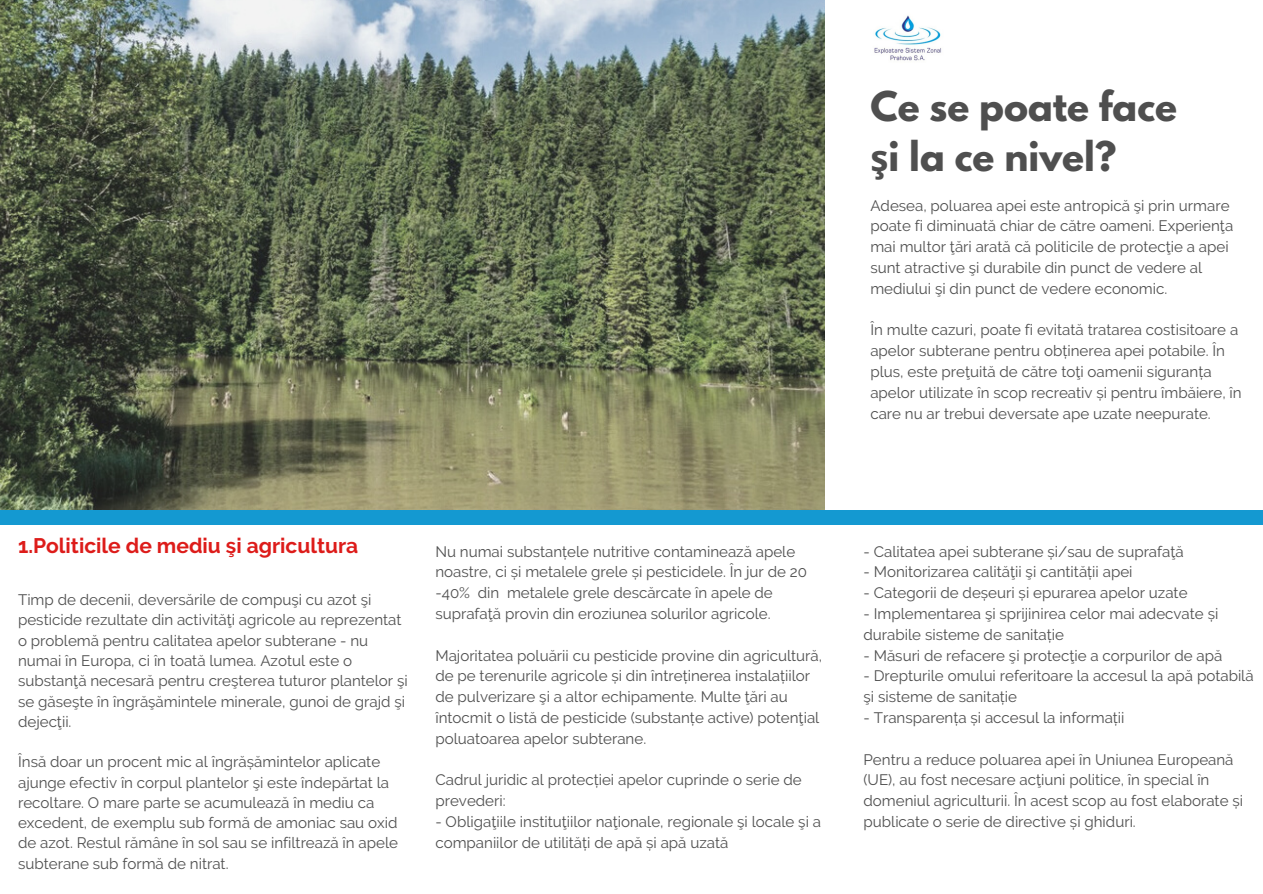
<style>
.page{position:relative;width:1263px;height:894px;background:#fff}
.page>*{position:absolute;margin:0;border:0;box-sizing:border-box;transform-origin:0 0}
.t1{font:700 36.3px/50.2px "League Spartan";color:#4f4f4f}
.t2{font:700 21px "Raleway";color:#dd1c1a}
.t3{font:15.15px/20.9px "Raleway";color:#4f4f4f}
.s1{font-family:"Noto Sans"}
</style>
<div class="page">
<img style="left:0;top:0;width:825px;height:510px">
<div style="left:0;top:510px;width:1263px;height:14px;background:#1499d1"></div>
<img style="left:874px;top:15px;width:68px;height:46px">
<h1 class="t1" style="left:870px;top:86px;width:308px">Ce se poate face <span class="s1">ş</span>i la ce nivel?</h1>
<p class="t3" style="left:870px;top:195px;width:364px">Adesea, poluarea apei este antropică şi prin urmare poate fi diminuată chiar de către oameni. Experienţa mai multor ţări arată că politicile de protecţie a apei sunt atractive şi durabile din punct de vedere al mediului şi din punct de vedere economic.</p>
<p class="t3" style="left:870px;top:319px;width:373px">În multe cazuri, poate fi evitată tratarea costisitoare a apelor subterane pentru obținerea apei potabile. În plus, este preţuită de către toţi oamenii siguranța apelor utilizate în scop recreativ și pentru îmbăiere, în care nu ar trebui deversate ape uzate neepurate.</p>
<h2 class="t2" style="left:18px;top:533px;width:342px">1.Politicile de mediu şi agricultura</h2>
<p class="t3" style="left:18px;top:589px;width:391px;line-height:20.2px">Timp de decenii, deversările de compuşi cu azot şi pesticide rezultate din activităţi agricole au reprezentat o problemă pentru calitatea apelor subterane - nu numai în Europa, ci în toată lumea. Azotul este o substanţă necesară pentru creşterea tuturor plantelor şi se găseşte în îngrăşămintele minerale, gunoi de grajd şi dejecţii.</p>
<p class="t3" style="left:18px;top:751px;width:381px;line-height:20.2px">Însă doar un procent mic al îngrășămintelor aplicate ajunge efectiv în corpul plantelor şi este îndepărtat la recoltare. O mare parte se acumulează în mediu ca excedent, de exemplu sub formă de amoniac sau oxid de azot. Restul rămâne în sol sau se infiltrează în apele subterane sub formă de nitrat.</p>
<p class="t3" style="left:435px;top:540px;width:373px">Nu numai substanțele nutritive contaminează apele noastre, ci și metalele grele și pesticidele. În jur de 20 -40% din metalele grele descărcate în apele de suprafaţă provin din eroziunea solurilor agricole.</p>
<p class="t3" style="left:435px;top:644px;width:388px">Majoritatea poluării cu pesticide provine din agricultură, de pe terenurile agricole și din întreținerea instalațiilor de pulverizare şi a altor echipamente. Multe ţări au întocmit o listă de pesticide (substanțe active) potenţial poluatoarea apelor subterane.</p>
<p class="t3" style="left:435px;top:769px;width:368px">Cadrul juridic al protecției apelor cuprinde o serie de prevederi:</p>
<p class="t3" style="left:435px;top:811px;width:387px">- Obligaţiile instituţiilor naţionale, regionale şi locale şi a companiilor de utilități de apă și apă uzată</p>
<p class="t3" style="left:863px;top:540px;width:322px">- Calitatea apei subterane și/sau de suprafaţă</p>
<p class="t3" style="left:863px;top:561px;width:270px">- Monitorizarea calităţii şi cantității apei</p>
<p class="t3" style="left:863px;top:582px;width:325px">- Categorii de deșeuri și epurarea apelor uzate</p>
<p class="t3" style="left:863px;top:603px;width:356px">- Implementarea şi sprijinirea celor mai adecvate și durabile sisteme de sanitație</p>
<p class="t3" style="left:863px;top:644px;width:360px">- Măsuri de refacere şi protecţie a corpurilor de apă</p>
<p class="t3" style="left:863px;top:665px;width:392px">- Drepturile omului referitoare la accesul la apă potabilă şi sisteme de sanitație</p>
<p class="t3" style="left:863px;top:707px;width:262px">- Transparența și accesul la informații</p>
<p class="t3" style="left:863px;top:748px;width:381px">Pentru a reduce poluarea apei în Uniunea Europeană (UE), au fost necesare acţiuni politice, în special în domeniul agriculturii. În acest scop au fost elaborate și publicate o serie de directive și ghiduri.</p>
</div>
